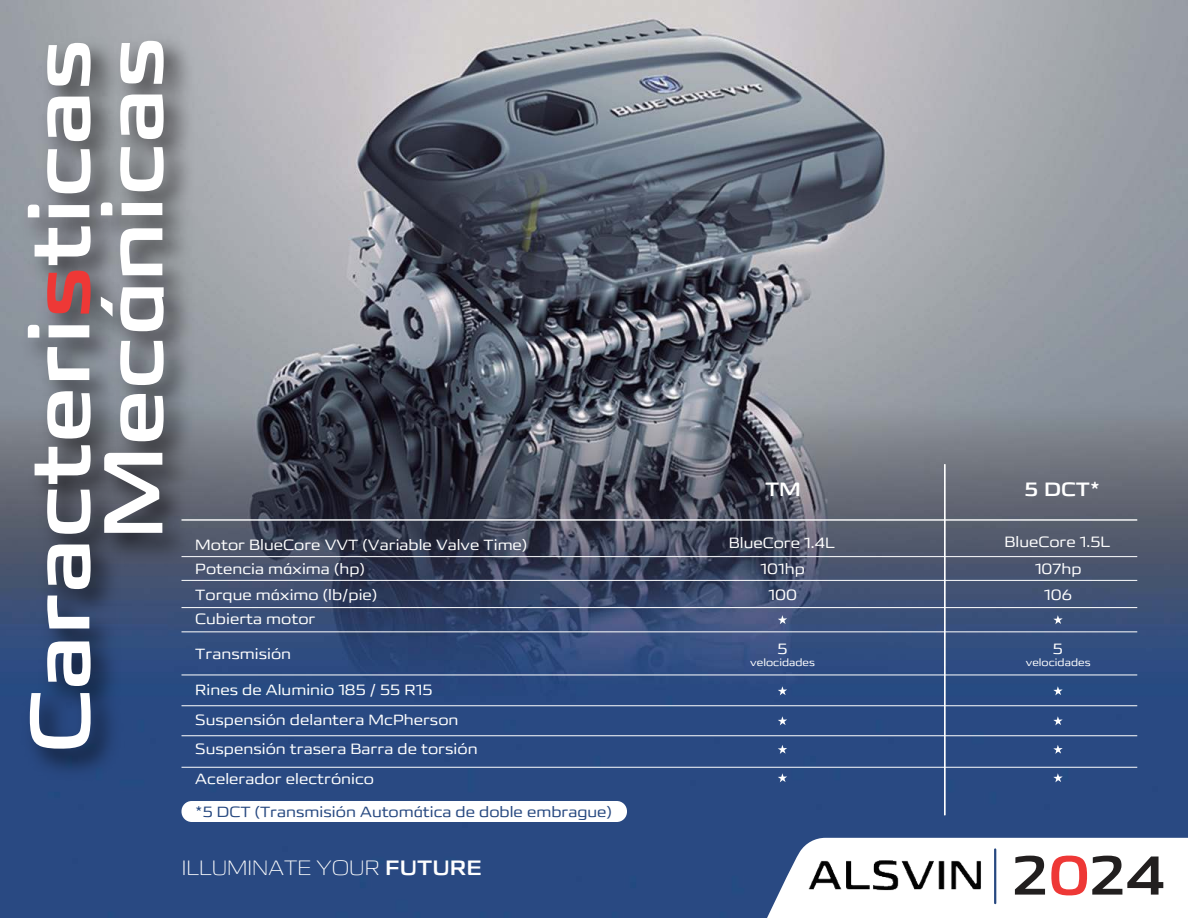
<style>
.page{position:relative;width:1188px;height:918px;background:#fff}
.page>*{position:absolute;margin:0;border:0;box-sizing:border-box;transform-origin:0 0}
.t1{font:84.3px/73.1px "CHANGANUNITYPES B GB1 0";color:#fff;text-align:right}
.t2{font:55.2px "CHANGANUNITYPES B GB1 0";color:#221f1f}
.t3{font:21px "CHANGANUNITYPES L GB1 0";color:#fff}
.t4{font:19.5px "CHANGANUNITYPES B GB1 0";color:#fff}
.t5{font:15px/25.3px "CHANGANUNITYPES R GB1 0";color:#fff}
.t6{font:15px "CHANGANUNITYPES R GB1 0";color:#264880}
.t7{font:10.5px "CHANGANUNITYPES R GB1 0";color:#fff}
.s1{color:#ee3836}
.s2{font-family:"CHANGANUNITYPES B GB1 0"}
</style>
<div class="page">
<img style="left:0;top:0;width:1188px;height:918px">
<hr style="left:944px;top:464px;width:2px;height:351px;background:#fff">
<hr style="left:182px;top:556px;width:955px;height:1px;background:#fff">
<hr style="left:182px;top:519px;width:955px;height:2px;background:#fff">
<hr style="left:182px;top:580px;width:955px;height:1px;background:#fff">
<hr style="left:182px;top:607px;width:955px;height:1px;background:#fff">
<hr style="left:182px;top:632px;width:955px;height:1px;background:#fff">
<hr style="left:182px;top:675px;width:955px;height:1px;background:#fff">
<hr style="left:182px;top:705px;width:955px;height:1px;background:#fff">
<hr style="left:182px;top:735px;width:955px;height:1px;background:#fff">
<hr style="left:182px;top:767px;width:955px;height:1px;background:#fff">
<svg style="left:762px;top:838px;width:426px;height:80px"></svg>
<hr style="left:994px;top:849px;width:2px;height:54px;background:#264880">
<img style="left:802px;top:848px;width:188px;height:55px">
<div style="left:182px;top:801px;width:445px;height:21px;background:#fff;border-radius:10px"></div>
<svg style="left:778px;top:615px;width:9px;height:9px"></svg>
<svg style="left:1053px;top:615px;width:10px;height:9px"></svg>
<svg style="left:778px;top:686px;width:9px;height:9px"></svg>
<svg style="left:1053px;top:686px;width:10px;height:9px"></svg>
<svg style="left:778px;top:716px;width:9px;height:9px"></svg>
<svg style="left:1053px;top:716px;width:10px;height:9px"></svg>
<svg style="left:778px;top:745px;width:9px;height:9px"></svg>
<svg style="left:1053px;top:745px;width:10px;height:9px"></svg>
<svg style="left:778px;top:773px;width:9px;height:9px"></svg>
<svg style="left:1053px;top:773px;width:10px;height:9px"></svg>
<img style="left:4px;top:25px;width:154px;height:766px">
<img style="left:77px;top:23px;width:154px;height:554px">
<h1 class="t1" style="left:30px;top:753px;width:718px;rotate:-90deg">Caracteri<span class="s1">s</span>ticas<br>Mecánicas</h1>
<h3 class="t4" style="left:765px;top:481px;width:37px">TM</h3>
<h3 class="t4" style="left:1025px;top:481px;width:77px">5 DCT*</h3>
<p class="t5" style="left:195px;top:533px;width:334px">Motor BlueCore VVT (Variable Valve Time)</p>
<p class="t5" style="left:729px;top:531px;width:108px">BlueCore 1.4L</p>
<p class="t5" style="left:195px;top:558px;width:184px;line-height:24.9px">Potencia máxima (hp)<br>Torque máximo (lb/pie)<br>Cubierta motor</p>
<p class="t5" style="left:195px;top:642px;width:97px">Transmisión</p>
<p class="t5" style="left:777px;top:637px;width:12px">5</p>
<p class="t7" style="left:750px;top:658px;width:66px">velocidades</p>
<p class="t5" style="left:761px;top:557px;width:46px;text-align:center">101hp<br>100</p>
<p class="t5" style="left:195px;top:676px;width:265px;line-height:30px">Rines de Aluminio 185 / 55 R15<br>Suspensión delantera McPherson</p>
<p class="t5" style="left:195px;top:735px;width:284px;line-height:30px">Suspensión trasera Barra de torsión<br>Acelerador electrónico</p>
<p class="t6" style="left:195px;top:806px;width:418px">*5 DCT (Transmisión Automática de doble embrague)</p>
<h3 class="t3" style="left:182px;top:855px;width:302px">ILLUMINATE YOUR <span class="s2">FUTURE</span></h3>
<p class="t5" style="left:1004px;top:530px;width:107px">BlueCore 1.5L</p>
<p class="t5" style="left:1035px;top:557px;width:48px;text-align:center">107hp<br>106</p>
<p class="t5" style="left:1053px;top:637px;width:12px">5</p>
<p class="t7" style="left:1026px;top:658px;width:66px">velocidades</p>
<h2 class="t2" style="left:1013px;top:854px;width:155px">2<span class="s1">0</span>24</h2>
</div>
